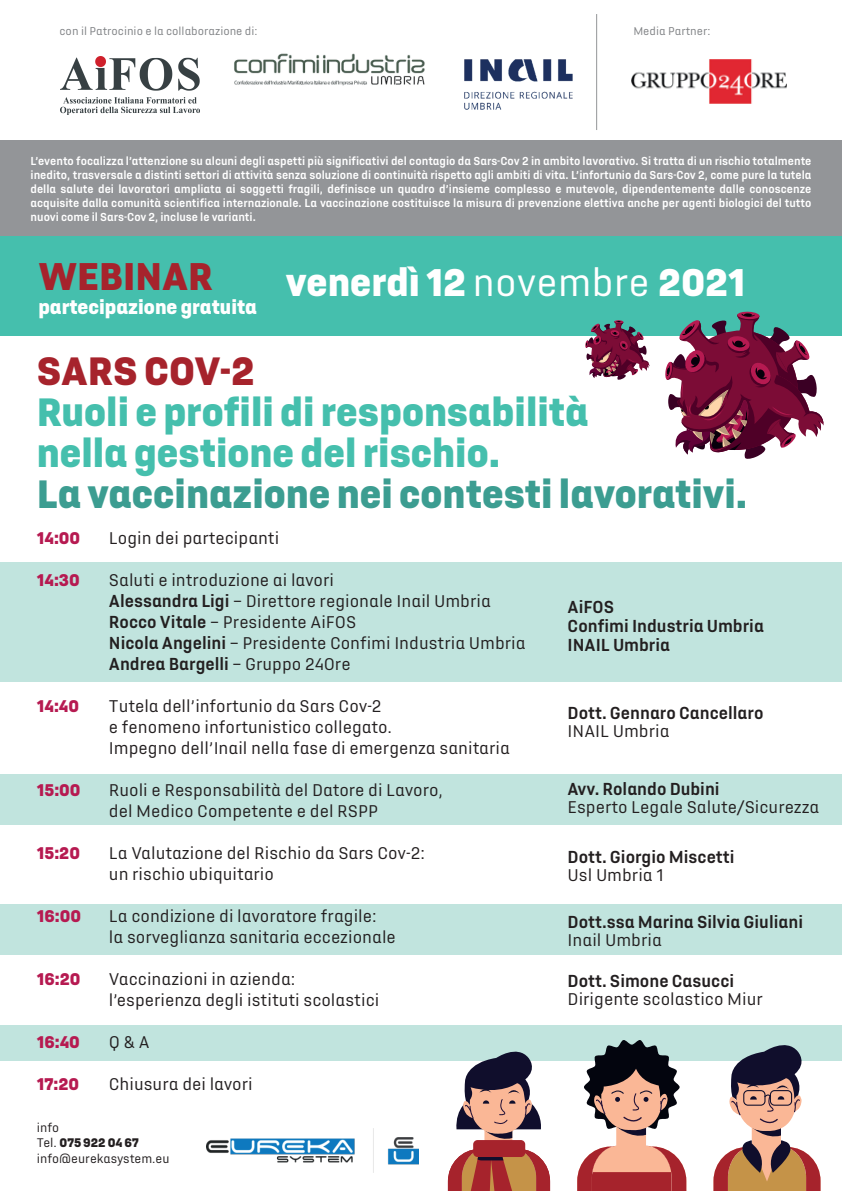
<style>
.page{position:relative;width:842px;height:1191px;background:#fff}
.page>*{position:absolute;margin:0;border:0;box-sizing:border-box;transform-origin:0 0}
.t1{font:800 42px/41px "DS Automobiles";color:#45bfad}
.t2{font:800 42px "DS Automobiles";color:#3c9d91}
.t3{font:800 42px "DS Automobiles";color:#a6232c}
.t4{font:800 41px "DS Automobiles";color:#fff}
.t5{font:800 41px "DS Automobiles";color:#a6232c}
.t6{font:800 21.1px "DS Automobiles";color:#fff}
.t7{font:18px/21px "DS Automobiles";color:#231f20}
.t8{font:700 18px/19px "DS Automobiles";color:#231f20}
.t9{font:800 18px "DS Automobiles";color:#b61a51}
.t10{font:13.2px/15.4px "DS Automobiles";color:#231f20}
.t11{font:700 12px/14px "DS Automobiles";color:#fff;text-align:justify}
.t12{font:12px "DS Automobiles";color:#808285}
.s1{font-weight:400}
.s2{font-weight:700}
.s3{font-weight:800}
</style>
<div class="page">
<div style="left:0;top:562px;width:842px;height:120px;background:#c1e4de"></div>
<div style="left:0;top:773px;width:842px;height:51px;background:#c1e4de"></div>
<div style="left:0;top:904px;width:842px;height:51px;background:#c1e4de"></div>
<div style="left:0;top:1025px;width:842px;height:35px;background:#c1e4de"></div>
<img style="left:206px;top:1128px;width:212px;height:44px">
<img style="left:60px;top:56px;width:140px;height:58px">
<img style="left:234px;top:53px;width:191px;height:33px">
<img style="left:464px;top:60px;width:108px;height:50px">
<svg style="left:448px;top:1051px;width:102px;height:140px"></svg>
<div style="left:473px;top:1140px;width:52px;height:17px;background:#a6232c;border-radius:4px"></div>
<svg style="left:577px;top:1040px;width:109px;height:151px"></svg>
<svg style="left:713px;top:1045px;width:107px;height:146px"></svg>
<div style="left:0;top:140px;width:842px;height:103px;background:#939598"></div>
<div style="left:0;top:236px;width:842px;height:100px;background:#45bfad"></div>
<svg style="left:665px;top:311px;width:159px;height:148px"></svg>
<svg style="left:585px;top:320px;width:65px;height:60px"></svg>
<hr style="left:596px;top:14px;width:1px;height:116px;background:#939598">
<img style="left:631px;top:60px;width:155px;height:43px">
<p class="t12" style="left:60px;top:24px;width:200px">con il Patrocinio e la collaborazione di:</p>
<p class="t12" style="left:633px;top:24px;width:79px">Media Partner:</p>
<p class="t11" style="left:31px;top:153px;width:782px">L’evento focalizza l’attenzione su alcuni degli aspetti più significativi del contagio da Sars-Cov 2 in ambito lavorativo. Si tratta di un rischio totalmente inedito, trasversale a distinti settori di attività senza soluzione di continuità rispetto agli ambiti di vita. L’infortunio da Sars-Cov 2, come pure la tutela della salute dei lavoratori ampliata ai soggetti fragili, definisce un quadro d’insieme complesso e mutevole, dipendentemente dalle conoscenze acquisite dalla comunità scientifica internazionale. La vaccinazione costituisce la misura di prevenzione elettiva anche per agenti biologici del tutto nuovi come il Sars-Cov 2, incluse le varianti.</p>
<h2 class="t5" style="left:38px;top:248px;width:176px">WEBINAR</h2>
<h2 class="t4" style="left:286px;top:254px;width:461px">venerdì 12 <span class="s1">novembre</span> 2021</h2>
<p class="t6" style="left:38px;top:293px;width:220px">partecipazione gratuita</p>
<h1 class="t3" style="left:37px;top:342px;width:220px">SARS COV-2</h1>
<h1 class="t1" style="left:37px;top:388px;width:553px">Ruoli e profili di responsabilità nella gestione del rischio.</h1>
<h1 class="t2" style="left:37px;top:465px;width:712px">La vaccinazione nei contesti lavorativi.</h1>
<p class="t9" style="left:37px;top:526px;width:45px">14:00</p>
<p class="t7" style="left:109px;top:527px;width:172px">Login dei partecipanti</p>
<p class="t9" style="left:37px;top:568px;width:44px">14:30</p>
<p class="t7" style="left:109px;top:569px;width:418px">Saluti e introduzione ai lavori<br><span class="s2">Alessandra Ligi</span> – Direttore regionale Inail Umbria <span class="s2">Rocco Vitale</span> – Presidente AiFOS<br><span class="s2">Nicola Angelini</span> – Presidente Confimi Industria Umbria <span class="s2">Andrea Bargelli</span> – Gruppo 24Ore</p>
<p class="t9" style="left:37px;top:694px;width:44px">14:40</p>
<p class="t7" style="left:109px;top:695px;width:403px">Tutela dell’infortunio da Sars Cov-2<br>e fenomeno infortunistico collegato.<br>Impegno dell’Inail nella fase di emergenza sanitaria</p>
<p class="t9" style="left:37px;top:778px;width:45px">15:00</p>
<p class="t7" style="left:109px;top:779px;width:336px">Ruoli e Responsabilità del Datore di Lavoro, del Medico Competente e del RSPP</p>
<p class="t9" style="left:37px;top:841px;width:45px">15:20</p>
<p class="t7" style="left:109px;top:842px;width:318px">La Valutazione del Rischio da Sars Cov-2: un rischio ubiquitario</p>
<p class="t9" style="left:37px;top:904px;width:46px">16:00</p>
<p class="t7" style="left:109px;top:905px;width:288px">La condizione di lavoratore fragile:<br>la sorveglianza sanitaria eccezionale</p>
<p class="t9" style="left:37px;top:967px;width:45px">16:20</p>
<p class="t7" style="left:109px;top:968px;width:272px">Vaccinazioni in azienda: l’esperienza degli istituti scolastici</p>
<p class="t9" style="left:37px;top:1030px;width:45px">16:40</p>
<p class="t7" style="left:109px;top:1031px;width:42px">Q &amp; A</p>
<p class="t9" style="left:37px;top:1072px;width:44px">17:20</p>
<p class="t7" style="left:109px;top:1073px;width:145px">Chiusura dei lavori</p>
<p class="t10" style="left:37px;top:1119px;width:134px">info<br>Tel. <span class="s3">075 922 04 67 </span>info@eurekasystem.eu</p>
<p class="t8" style="left:568px;top:596px;width:198px">AiFOS<br>Confimi Industria Umbria<br>INAIL Umbria</p>
<p class="t8" style="left:568px;top:702px;width:197px">Dott. Gennaro Cancellaro</p>
<p class="t7" style="left:568px;top:719px;width:103px">INAIL Umbria</p>
<p class="t8" style="left:568px;top:778px;width:153px">Avv. Rolando Dubini</p>
<p class="t7" style="left:568px;top:796px;width:253px">Esperto Legale Salute/Sicurezza</p>
<p class="t8" style="left:568px;top:846px;width:168px">Dott. Giorgio Miscetti</p>
<p class="t7" style="left:568px;top:863px;width:97px">Usl Umbria 1</p>
<p class="t8" style="left:568px;top:911px;width:237px">Dott.ssa Marina Silvia Giuliani</p>
<p class="t7" style="left:568px;top:928px;width:96px">Inail Umbria</p>
<p class="t8" style="left:568px;top:970px;width:168px">Dott. Simone Casucci</p>
<p class="t7" style="left:568px;top:987px;width:197px">Dirigente scolastico Miur</p>
</div>
